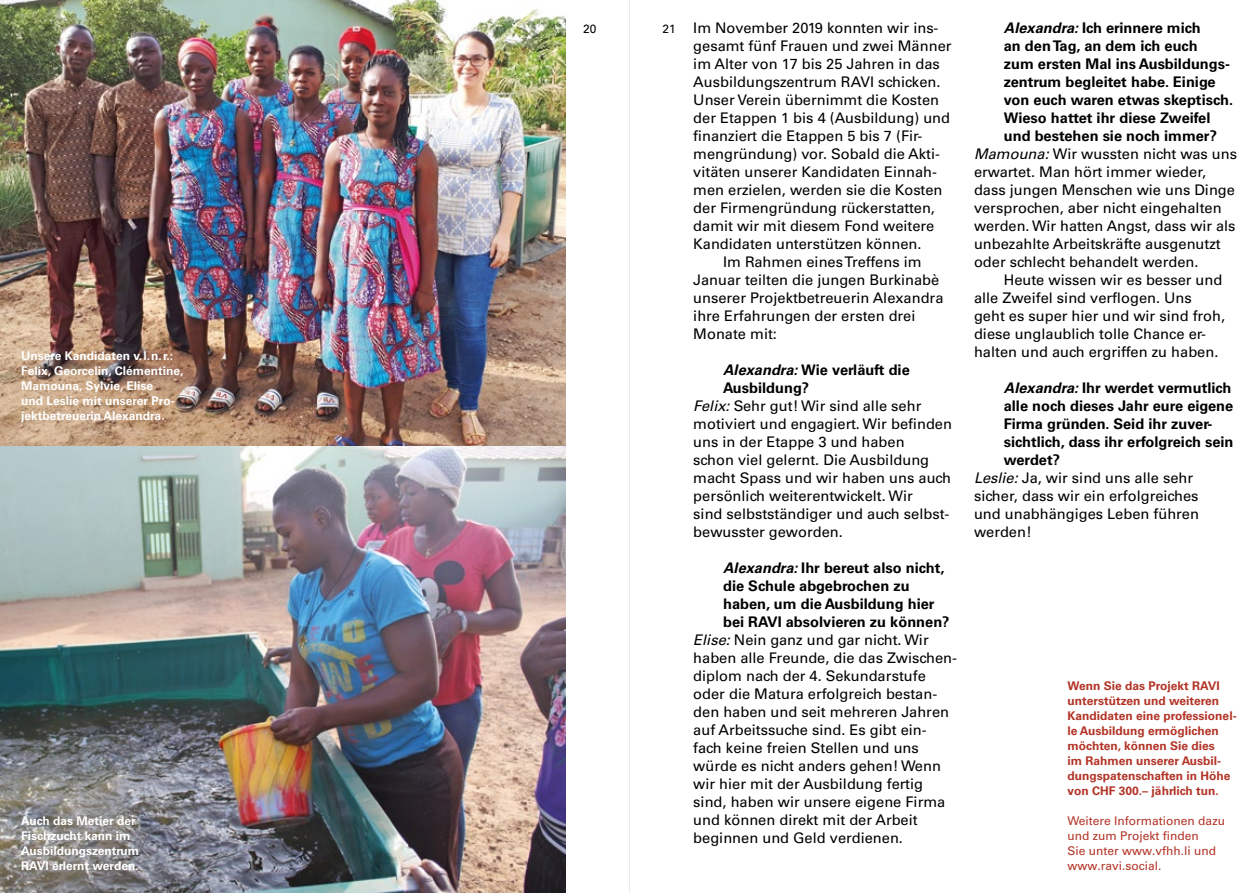
<style>
.page{position:relative;width:1259px;height:893px;background:#fff}
.page>*{position:absolute;margin:0;border:0;box-sizing:border-box;transform-origin:0 0}
.t1{font:14.7px "Univers";color:#000}
.t2{font:700 14.7px "Univers";color:#000}
.t3{font:700 12px/15px "Univers";color:#fff}
.t4{font:700 12px/15px "Univers";color:#b23427}
.t5{font:12px/15px "Univers";color:#b23427}
.t6{font:12px "Univers";color:#000}
.s1{font-style:italic}
</style>
<div class="page">
<img style="left:0;top:0;width:566px;height:893px">
<hr style="left:629px;top:0;width:1px;height:893px;background:#000">
<p class="t3" style="left:21px;top:349px;width:164px">Unsere Kandidaten v.l.n.r.:<br>Felix, Georcelin, Clémentine,<br>Mamouna, Sylvie, Elise<br>und Leslie mit unserer Pro&shy;jektbetreuerin Alexandra.</p>
<p class="t3" style="left:21px;top:814px;width:120px">Auch das Metier der<br>Fischzucht kann im<br>Ausbildungszentrum<br>RAVI erlernt werden.</p>
<p class="t6" style="left:583px;top:22px;width:15px">20</p>
<p class="t6" style="left:662px;top:22px;width:15px">21</p>
<p class="t1" style="left:693px;top:19px;width:247px">Im November 2019 konnten wir ins-</p>
<p class="t1" style="left:693px;top:37px;width:260px">gesamt fünf Frauen und zwei Männer</p>
<p class="t1" style="left:693px;top:55px;width:248px">im Alter von 17 bis 25 Jahren in das</p>
<p class="t1" style="left:693px;top:73px;width:249px">Ausbildungszentrum RAVI schicken.</p>
<p class="t1" style="left:693px;top:91px;width:247px">Unser Verein übernimmt die Kosten</p>
<p class="t1" style="left:693px;top:109px;width:258px">der Etappen 1 bis 4 (Ausbildung) und</p>
<p class="t1" style="left:693px;top:127px;width:231px">finanziert die Etappen 5 bis 7 (Fir-</p>
<p class="t1" style="left:693px;top:145px;width:248px">mengründung) vor. Sobald die Akti-</p>
<p class="t1" style="left:693px;top:163px;width:245px">vitäten unserer Kandidaten Einnah-</p>
<p class="t1" style="left:693px;top:181px;width:251px">men erzielen, werden sie die Kosten</p>
<p class="t1" style="left:693px;top:199px;width:243px">der Firmengründung rückerstatten,</p>
<p class="t1" style="left:693px;top:217px;width:243px">damit wir mit diesem Fond weitere</p>
<p class="t1" style="left:693px;top:235px;width:230px">Kandidaten unterstützen können.</p>
<p class="t1" style="left:723px;top:253px;width:200px">Im Rahmen eines Treffens im</p>
<p class="t1" style="left:693px;top:271px;width:247px">Januar teilten die jungen Burkinabè</p>
<p class="t1" style="left:693px;top:289px;width:252px">unserer Projektbetreuerin Alexandra</p>
<p class="t1" style="left:693px;top:307px;width:224px">ihre Erfahrungen der ersten drei</p>
<p class="t1" style="left:693px;top:325px;width:85px">Monate mit:</p>
<p class="t2" style="left:723px;top:362px;width:188px"><span class="s1">Alexandra:</span> Wie verläuft die</p>
<p class="t2" style="left:723px;top:380px;width:88px">Ausbildung?</p>
<p class="t1" style="left:693px;top:397px;width:229px"><span class="s1">Felix:</span> Sehr gut! Wir sind alle sehr</p>
<p class="t1" style="left:693px;top:415px;width:260px">motiviert und engagiert. Wir befinden</p>
<p class="t1" style="left:693px;top:433px;width:213px">uns in der Etappe 3 und haben</p>
<p class="t1" style="left:693px;top:451px;width:237px">schon viel gelernt. Die Ausbildung</p>
<p class="t1" style="left:693px;top:469px;width:259px">macht Spass und wir haben uns auch</p>
<p class="t1" style="left:693px;top:487px;width:221px">persönlich weiterentwickelt. Wir</p>
<p class="t1" style="left:693px;top:505px;width:258px">sind selbstständiger und auch selbst-</p>
<p class="t1" style="left:693px;top:523px;width:151px">bewusster geworden.</p>
<p class="t2" style="left:723px;top:560px;width:223px"><span class="s1">Alexandra:</span> Ihr bereut also nicht,</p>
<p class="t2" style="left:723px;top:578px;width:188px">die Schule abgebrochen zu</p>
<p class="t2" style="left:723px;top:596px;width:213px">haben, um die Ausbildung hier</p>
<p class="t2" style="left:723px;top:614px;width:228px">bei RAVI absolvieren zu können?</p>
<p class="t1" style="left:693px;top:631px;width:237px"><span class="s1">Elise:</span> Nein ganz und gar nicht. Wir</p>
<p class="t1" style="left:693px;top:649px;width:265px">haben alle Freunde, die das Zwischen-</p>
<p class="t1" style="left:693px;top:667px;width:234px">diplom nach der 4. Sekundarstufe</p>
<p class="t1" style="left:693px;top:685px;width:245px">oder die Matura erfolgreich bestan-</p>
<p class="t1" style="left:693px;top:703px;width:257px">den haben und seit mehreren Jahren</p>
<p class="t1" style="left:693px;top:721px;width:235px">auf Arbeitssuche sind. Es gibt ein-</p>
<p class="t1" style="left:693px;top:739px;width:227px">fach keine freien Stellen und uns</p>
<p class="t1" style="left:693px;top:757px;width:249px">würde es nicht anders gehen! Wenn</p>
<p class="t1" style="left:693px;top:775px;width:231px">wir hier mit der Ausbildung fertig</p>
<p class="t1" style="left:693px;top:793px;width:253px">sind, haben wir unsere eigene Firma</p>
<p class="t1" style="left:693px;top:811px;width:226px">und können direkt mit der Arbeit</p>
<p class="t1" style="left:693px;top:829px;width:211px">beginnen und Geld verdienen.</p>
<p class="t2" style="left:1003px;top:20px;width:198px"><span class="s1">Alexandra:</span> Ich erinnere mich</p>
<p class="t2" style="left:1003px;top:38px;width:195px">an den Tag, an dem ich euch</p>
<p class="t2" style="left:1003px;top:56px;width:228px">zum ersten Mal ins Ausbildungs-</p>
<p class="t2" style="left:1003px;top:74px;width:213px">zentrum begleitet habe. Einige</p>
<p class="t2" style="left:1003px;top:92px;width:231px">von euch waren etwas skeptisch.</p>
<p class="t2" style="left:1003px;top:110px;width:208px">Wieso hattet ihr diese Zweifel</p>
<p class="t2" style="left:1003px;top:128px;width:215px">und bestehen sie noch immer?</p>
<p class="t1" style="left:974px;top:146px;width:265px"><span class="s1">Mamouna:</span> Wir wussten nicht was uns</p>
<p class="t1" style="left:974px;top:164px;width:234px">erwartet. Man hört immer wieder,</p>
<p class="t1" style="left:974px;top:182px;width:262px">dass jungen Menschen wie uns Dinge</p>
<p class="t1" style="left:974px;top:200px;width:249px">versprochen, aber nicht eingehalten</p>
<p class="t1" style="left:974px;top:217px;width:263px">werden. Wir hatten Angst, dass wir als</p>
<p class="t1" style="left:974px;top:235px;width:248px">unbezahlte Arbeitskräfte ausgenutzt</p>
<p class="t1" style="left:974px;top:253px;width:226px">oder schlecht behandelt werden.</p>
<p class="t1" style="left:1003px;top:271px;width:220px">Heute wissen wir es besser und</p>
<p class="t1" style="left:974px;top:289px;width:219px">alle Zweifel sind verflogen. Uns</p>
<p class="t1" style="left:974px;top:307px;width:253px">geht es super hier und wir sind froh,</p>
<p class="t1" style="left:974px;top:325px;width:233px">diese unglaublich tolle Chance er-</p>
<p class="t1" style="left:974px;top:343px;width:246px">halten und auch ergriffen zu haben.</p>
<p class="t2" style="left:1003px;top:380px;width:229px"><span class="s1">Alexandra:</span> Ihr werdet vermutlich</p>
<p class="t2" style="left:1003px;top:398px;width:231px">alle noch dieses Jahr eure eigene</p>
<p class="t2" style="left:1003px;top:416px;width:210px">Firma gründen. Seid ihr zuver-</p>
<p class="t2" style="left:1003px;top:434px;width:231px">sichtlich, dass ihr erfolgreich sein</p>
<p class="t2" style="left:1003px;top:452px;width:58px">werdet?</p>
<p class="t1" style="left:974px;top:469px;width:221px"><span class="s1">Leslie:</span> Ja, wir sind uns alle sehr</p>
<p class="t1" style="left:974px;top:487px;width:226px">sicher, dass wir ein erfolgreiches</p>
<p class="t1" style="left:974px;top:505px;width:226px">und unabhängiges Leben führen</p>
<p class="t1" style="left:974px;top:523px;width:59px">werden!</p>
<p class="t4" style="left:1067px;top:679px;width:171px">Wenn Sie das Projekt RAVI unterstützen und weiteren<br>Kandidaten eine professionel&shy;le Ausbildung ermöglichen möchten, können Sie dies<br>im Rahmen unserer Ausbil&shy;dungspatenschaften in Höhe von CHF 300.– jährlich tun.</p>
<p class="t5" style="left:1067px;top:814px;width:159px">Weitere Informationen dazu und zum Projekt finden<br>Sie unter www.vfhh.li und www.ravi.social.</p>
</div>
